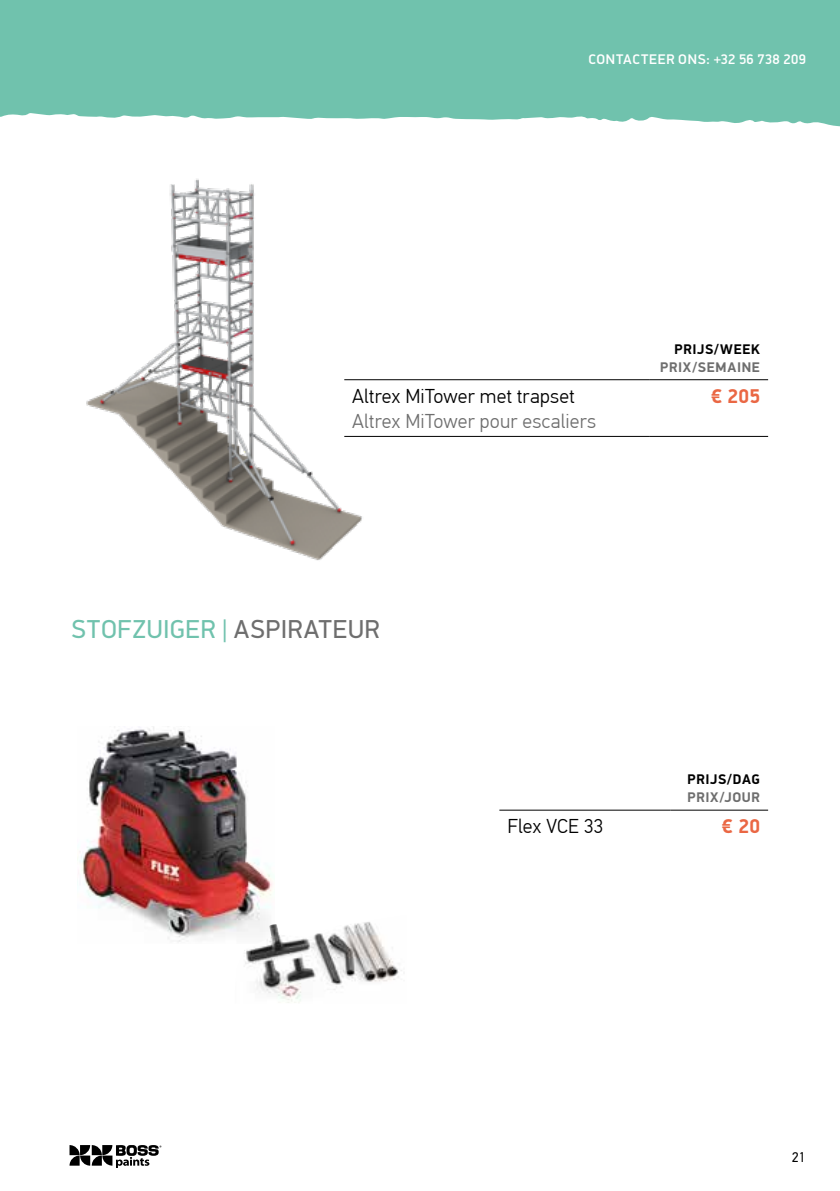
<style>
.page{position:relative;width:840px;height:1191px;background:#fff}
.page>*{position:absolute;margin:0;border:0;box-sizing:border-box;transform-origin:0 0}
.t1{font:26px "PFDIN Display Pro";letter-spacing:.025em;color:#70c2ad}
.t2{font:300 20px "PF Din Text Pro";letter-spacing:.005em;color:#000}
.t3{font:300 20px "PF Din Text Pro";letter-spacing:.005em;color:#6e6e6e}
.t4{font:700 20px "PFDIN Display Pro";color:#ea6744}
.t5{font:500 14px "PFDIN Display Pro";letter-spacing:.035em;color:#fff}
.t6{font:700 14px "PFDIN Display Pro";letter-spacing:.05em;color:#6e6e6e}
.t7{font:700 14px "PFDIN Display Pro";letter-spacing:.05em;color:#000}
.t8{font:14px "PF Din Text Pro";color:#000}
.s1{color:#6e6e6e}
</style>
<div class="page">
<img style="left:86px;top:178px;width:305px;height:383px">
<hr style="left:344px;top:379px;width:305px;height:1px;background:#000">
<hr style="left:649px;top:379px;width:118px;height:1px;background:#000">
<hr style="left:344px;top:436px;width:305px;height:1px;background:#000">
<hr style="left:649px;top:436px;width:118px;height:1px;background:#000">
<img style="left:77px;top:727px;width:195px;height:215px">
<img style="left:234px;top:915px;width:168px;height:88px">
<hr style="left:499px;top:810px;width:171px;height:1px;background:#000">
<hr style="left:670px;top:810px;width:97px;height:1px;background:#000">
<svg style="left:69px;top:1145px;width:92px;height:22px"></svg>
<svg style="left:0;top:0;width:839px;height:127px;background:#79c6b2"></svg>
<p class="t5" style="left:588px;top:51px;width:219px">CONTACTEER ONS: +32 56 738 209</p>
<p class="t2" style="left:352px;top:384px;width:224px">Altrex MiTower met trapset</p>
<p class="t3" style="left:352px;top:410px;width:245px">Altrex MiTower pour escaliers</p>
<p class="t7" style="left:674px;top:340px;width:87px">PRIJS/WEEK</p>
<p class="t6" style="left:659px;top:358px;width:101px">PRIX/SEMAINE</p>
<p class="t4" style="left:710px;top:384px;width:50px">€ 205</p>
<h1 class="t1" style="left:71px;top:613px;width:309px">STOFZUIGER | <span class="s1">ASPIRATEUR</span></h1>
<p class="t7" style="left:687px;top:771px;width:74px">PRIJS/DAG</p>
<p class="t6" style="left:687px;top:789px;width:74px">PRIX/JOUR</p>
<p class="t2" style="left:507px;top:815px;width:97px">Flex VCE 33</p>
<p class="t4" style="left:721px;top:814px;width:40px">€ 20</p>
<p class="t8" style="left:791px;top:1149px;width:15px">21</p>
</div>
